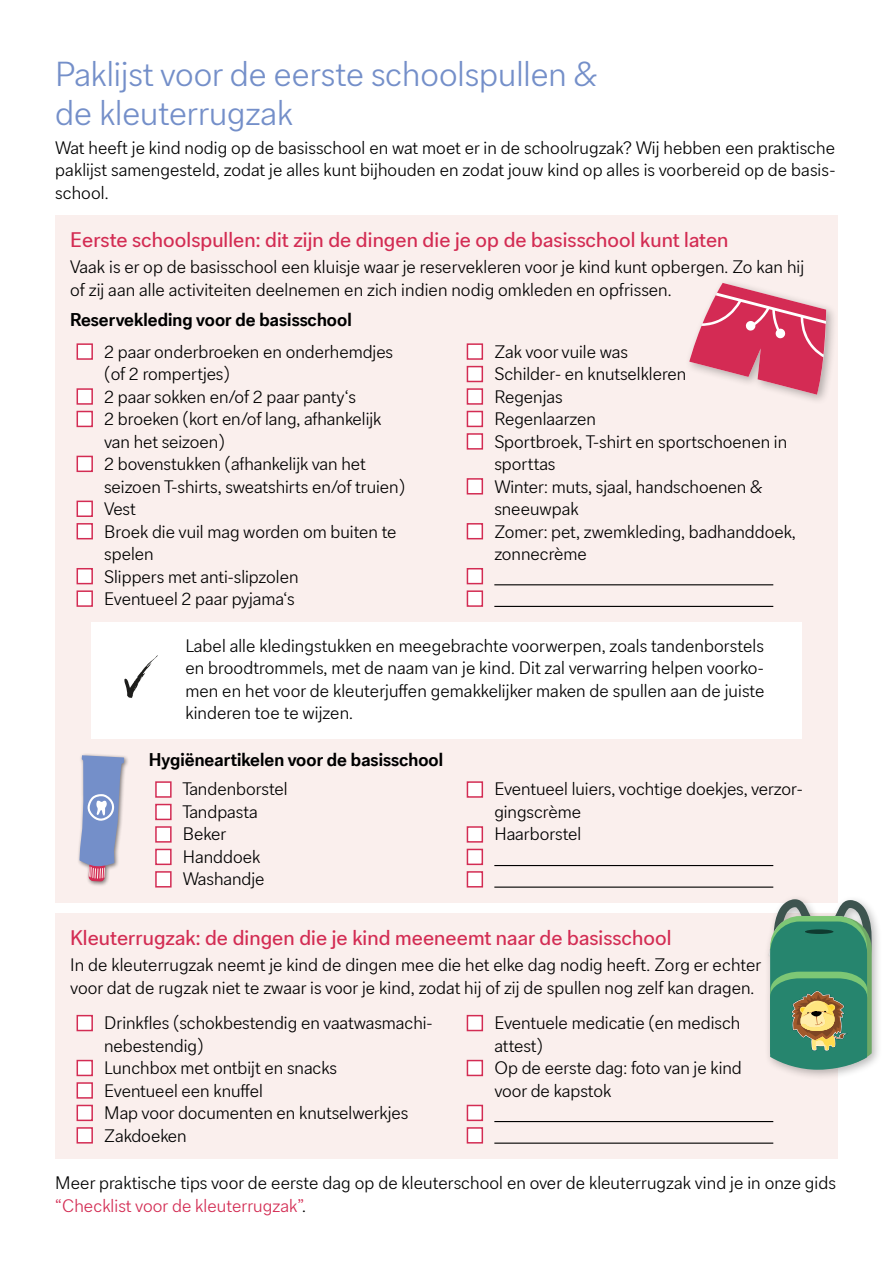
<style>
.page{position:relative;width:893px;height:1263px;background:#fff}
.page>*{position:absolute;margin:0;border:0;box-sizing:border-box;transform-origin:0 0}
.t1{font:300 34.5px/39px "CA Sans Pro";color:#748fc9}
.t2{font:21px "CA Sans Pro";letter-spacing:.005em;color:#d32c53}
.t3{font:300 18px/22.5px "CA Sans Pro";color:#000}
.t4{font:700 18px "CA Sans Pro";letter-spacing:.005em;color:#000}
.s1{color:#d32c53}
</style>
<div class="page">
<div style="left:55px;top:215px;width:783px;height:687px;background:#faefed"></div>
<div style="left:55px;top:913px;width:783px;height:245px;background:#faefed"></div>
<div style="left:77px;top:343px;width:16px;height:17px;background:#fff;border:2px solid #d32c53"></div>
<div style="left:77px;top:1015px;width:16px;height:16px;background:#fff;border:2px solid #d32c53"></div>
<div style="left:155px;top:781px;width:17px;height:17px;background:#fff;border:2px solid #d32c53"></div>
<div style="left:467px;top:343px;width:16px;height:17px;background:#fff;border:2px solid #d32c53"></div>
<div style="left:467px;top:1015px;width:16px;height:16px;background:#fff;border:2px solid #d32c53"></div>
<div style="left:467px;top:781px;width:16px;height:17px;background:#fff;border:2px solid #d32c53"></div>
<div style="left:77px;top:1105px;width:16px;height:16px;background:#fff;border:2px solid #d32c53"></div>
<div style="left:155px;top:871px;width:17px;height:16px;background:#fff;border:2px solid #d32c53"></div>
<div style="left:467px;top:478px;width:16px;height:16px;background:#fff;border:2px solid #d32c53"></div>
<div style="left:467px;top:433px;width:16px;height:17px;background:#fff;border:2px solid #d32c53"></div>
<div style="left:467px;top:1105px;width:16px;height:16px;background:#fff;border:2px solid #d32c53"></div>
<div style="left:467px;top:871px;width:16px;height:16px;background:#fff;border:2px solid #d32c53"></div>
<div style="left:77px;top:523px;width:16px;height:16px;background:#fff;border:2px solid #d32c53"></div>
<div style="left:155px;top:804px;width:17px;height:16px;background:#fff;border:2px solid #d32c53"></div>
<div style="left:467px;top:366px;width:16px;height:16px;background:#fff;border:2px solid #d32c53"></div>
<div style="left:77px;top:456px;width:16px;height:16px;background:#fff;border:2px solid #d32c53"></div>
<div style="left:77px;top:1127px;width:16px;height:16px;background:#fff;border:2px solid #d32c53"></div>
<div style="left:467px;top:1127px;width:16px;height:16px;background:#fff;border:2px solid #d32c53"></div>
<div style="left:467px;top:568px;width:16px;height:16px;background:#fff;border:2px solid #d32c53"></div>
<div style="left:467px;top:523px;width:16px;height:16px;background:#fff;border:2px solid #d32c53"></div>
<div style="left:467px;top:849px;width:16px;height:16px;background:#fff;border:2px solid #d32c53"></div>
<div style="left:77px;top:388px;width:16px;height:17px;background:#fff;border:2px solid #d32c53"></div>
<div style="left:77px;top:1060px;width:16px;height:16px;background:#fff;border:2px solid #d32c53"></div>
<div style="left:155px;top:826px;width:17px;height:17px;background:#fff;border:2px solid #d32c53"></div>
<div style="left:467px;top:388px;width:16px;height:17px;background:#fff;border:2px solid #d32c53"></div>
<div style="left:467px;top:1060px;width:16px;height:16px;background:#fff;border:2px solid #d32c53"></div>
<div style="left:467px;top:826px;width:16px;height:17px;background:#fff;border:2px solid #d32c53"></div>
<div style="left:77px;top:568px;width:16px;height:16px;background:#fff;border:2px solid #d32c53"></div>
<div style="left:467px;top:590px;width:16px;height:17px;background:#fff;border:2px solid #d32c53"></div>
<div style="left:77px;top:411px;width:16px;height:16px;background:#fff;border:2px solid #d32c53"></div>
<div style="left:77px;top:1082px;width:16px;height:17px;background:#fff;border:2px solid #d32c53"></div>
<div style="left:155px;top:849px;width:17px;height:16px;background:#fff;border:2px solid #d32c53"></div>
<div style="left:467px;top:411px;width:16px;height:16px;background:#fff;border:2px solid #d32c53"></div>
<div style="left:77px;top:501px;width:16px;height:16px;background:#fff;border:2px solid #d32c53"></div>
<div style="left:77px;top:590px;width:16px;height:17px;background:#fff;border:2px solid #d32c53"></div>
<hr style="left:494px;top:584px;width:279px;height:1px;background:#000">
<hr style="left:494px;top:1121px;width:279px;height:1px;background:#000">
<hr style="left:494px;top:865px;width:279px;height:1px;background:#000">
<hr style="left:494px;top:606px;width:279px;height:1px;background:#000">
<hr style="left:494px;top:1142px;width:279px;height:2px;background:#000">
<hr style="left:494px;top:886px;width:279px;height:2px;background:#000">
<div style="left:91px;top:622px;width:711px;height:117px;background:#fff"></div>
<svg style="left:124px;top:655px;width:34px;height:43px"></svg>
<svg style="left:78px;top:754px;width:87px;height:132px"></svg>
<div style="left:764px;top:894px;width:119px;height:187px;background:#000;opacity:.28"></div>
<svg style="left:769px;top:899px;width:103px;height:171px;background:#5a9678"></svg>
<div style="left:684px;top:278px;width:153px;height:127px;background:#000;opacity:.29"></div>
<svg style="left:689px;top:283px;width:138px;height:112px"></svg>
<h1 class="t1" style="left:55px;top:55px;width:544px">Paklijst voor de eerste schoolspullen &amp; de kleuterrugzak</h1>
<p class="t3" style="left:55px;top:136px;width:782px;text-align:justify">Wat heeft je kind nodig op de basisschool en wat moet er in de schoolrugzak? Wij hebben een praktische paklijst samengesteld, zodat je alles kunt bijhouden en zodat jouw kind op alles is voorbereid op de basis&shy;school.</p>
<p class="t2" style="left:70px;top:227px;width:660px">Eerste schoolspullen: dit zijn de dingen die je op de basisschool kunt laten</p>
<p class="t3" style="left:70px;top:256px;width:736px">Vaak is er op de basisschool een kluisje waar je reservekleren voor je kind kunt opbergen. Zo kan hij of zij aan alle activiteiten deelnemen en zich indien nodig omkleden en opfrissen.</p>
<p class="t4" style="left:70px;top:308px;width:283px">Reservekleding voor de basisschool</p>
<p class="t3" style="left:104px;top:340px;width:302px">2 paar onderbroeken en onderhemdjes (of 2 rompertjes)<br>2 paar sokken en/of 2 paar panty‘s<br>2 broeken (kort en/of lang, afhankelijk van het seizoen)<br>2 bovenstukken (afhankelijk van het seizoen T-shirts, sweatshirts en/of truien)<br>Vest<br>Broek die vuil mag worden om buiten te spelen<br>Slippers met anti-slipzolen<br>Eventueel 2 paar pyjama‘s</p>
<p class="t3" style="left:494px;top:340px;width:303px">Zak voor vuile was<br>Schilder- en knutselkleren<br>Regenjas<br>Regenlaarzen<br>Sportbroek, T-shirt en sportschoenen in sporttas<br>Winter: muts, sjaal, handschoenen &amp; sneeuwpak<br>Zomer: pet, zwemkleding, badhanddoek, zonnecrème</p>
<p class="t3" style="left:185px;top:634px;width:581px;text-align:justify">Label alle kledingstukken en meegebrachte voorwerpen, zoals tandenborstels en broodtrommels, met de naam van je kind. Dit zal verwarring helpen voorko&shy;men en het voor de kleuterjuffen gemakkelijker maken de spullen aan de juiste kinderen toe te wijzen.</p>
<p class="t4" style="left:149px;top:749px;width:296px">Hygiëneartikelen voor de basisschool</p>
<p class="t3" style="left:183px;top:778px;width:106px">Tandenborstel<br>Tandpasta<br>Beker<br>Handdoek<br>Washandje</p>
<p class="t3" style="left:494px;top:778px;width:310px">Eventueel luiers, vochtige doekjes, verzor&shy;gingscrème<br>Haarborstel</p>
<p class="t2" style="left:70px;top:925px;width:603px">Kleuterrugzak: de dingen die je kind meeneemt naar de basisschool</p>
<p class="t3" style="left:70px;top:954px;width:693px">In de kleuterrugzak neemt je kind de dingen mee die het elke dag nodig heeft. Zorg er echter voor dat de rugzak niet te zwaar is voor je kind, zodat hij of zij de spullen nog zelf kan dragen.</p>
<p class="t3" style="left:104px;top:1011px;width:330px">Drinkfles (schokbestendig en vaatwasmachi&shy;nebestendig)<br>Lunchbox met ontbijt en snacks<br>Eventueel een knuffel<br>Map voor documenten en knutselwerkjes<br>Zakdoeken</p>
<p class="t3" style="left:494px;top:1011px;width:249px">Eventuele medicatie (en medisch attest)<br>Op de eerste dag: foto van je kind voor de kapstok</p>
<p class="t3" style="left:55px;top:1172px;width:782px">Meer praktische tips voor de eerste dag op de kleuterschool en over de kleuterrugzak vind je in onze gids <span class="s1">“Checklist voor de kleuterrugzak”</span>.</p>
</div>
